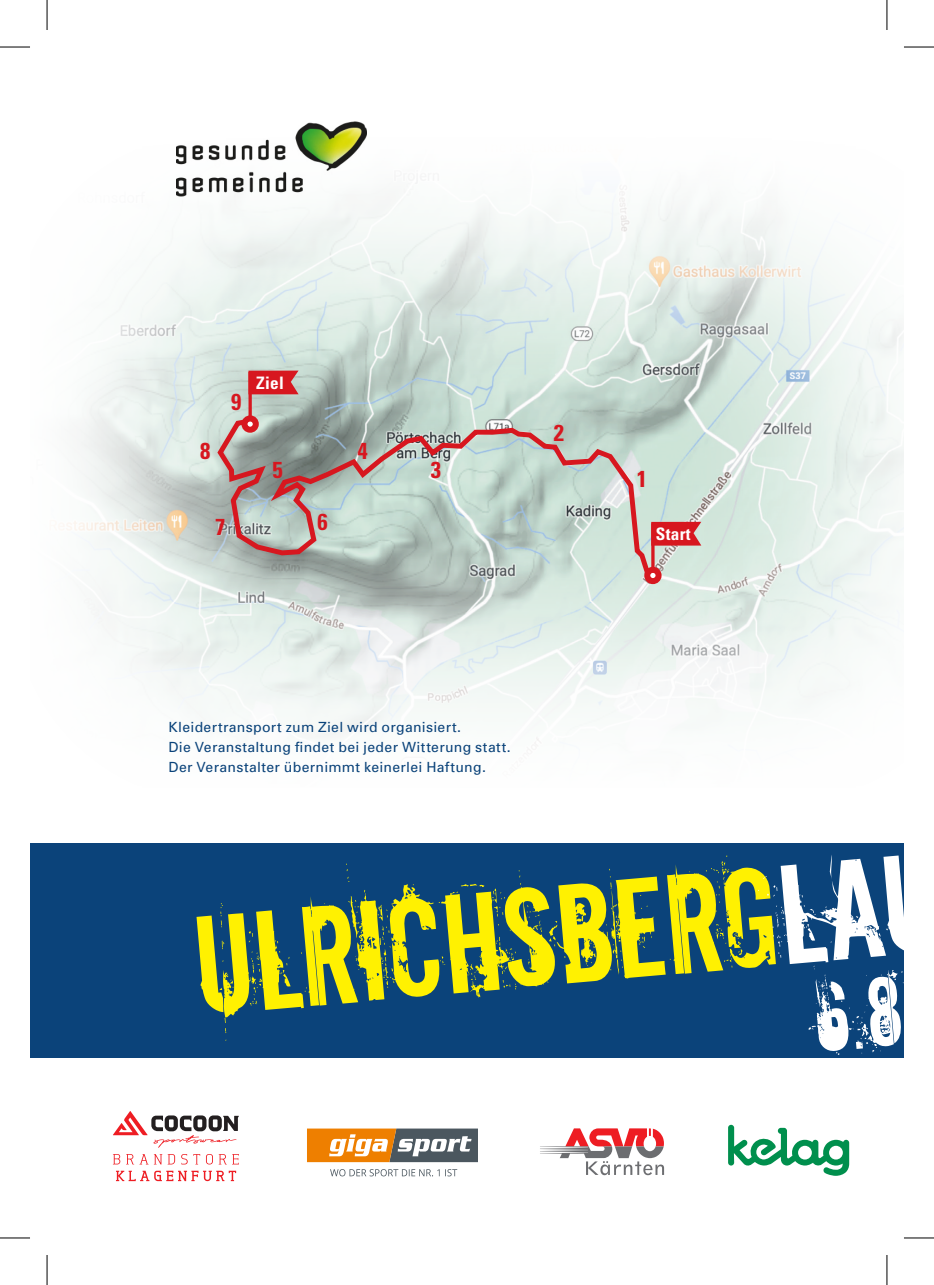
<style>
.page{position:relative;width:934px;height:1285px;background:#fff}
.page>*{position:absolute;margin:0;border:0;box-sizing:border-box;transform-origin:0 0}
.t1{font:134px "Downcome";color:#fff101}
.t2{font:94px "Downcome";color:#fff}
.t3{font:700 condensed 23px "Univers";color:#d7171f}
.t4{font:700 condensed 17.2px "Univers";letter-spacing:.015em;color:#fff}
.t5{font:14px/20px "Univers";letter-spacing:.025em;color:#0b437a}
.s1{color:#fff}
</style>
<div class="page">
<div style="left:30px;top:843px;width:873px;height:214px;background:#0b437a"></div>
<svg style="left:540px;top:1128px;width:123px;height:47px"></svg>
<svg style="left:728px;top:1124px;width:120px;height:51px"></svg>
<div style="left:797px;top:1145px;width:14px;height:14px;background:#fff;border-radius:50%"></div>
<div style="left:828px;top:1145px;width:14px;height:14px;background:#fff;border-radius:50%"></div>
<svg style="left:307px;top:1128px;width:171px;height:34px"></svg>
<svg style="left:330px;top:1169px;width:127px;height:7px"></svg>
<svg style="left:63px;top:178px;width:840px;height:573px"></svg>
<svg style="left:214px;top:416px;width:445px;height:168px"></svg>
<svg style="left:248px;top:370px;width:50px;height:24px"></svg>
<div style="left:244px;top:418px;width:12px;height:12px;background:#fff;border-radius:50%"></div>
<div style="left:241px;top:415px;width:18px;height:18px;border:6px solid #d7171f;border-radius:50%"></div>
<svg style="left:248px;top:372px;width:4px;height:49px"></svg>
<svg style="left:651px;top:522px;width:50px;height:23px"></svg>
<div style="left:647px;top:569px;width:11px;height:12px;background:#fff;border-radius:50%"></div>
<div style="left:644px;top:567px;width:17px;height:17px;border:6px solid #d7171f;border-radius:50%"></div>
<hr style="left:651px;top:523px;width:3px;height:49px;background:#d7171f">
<div style="left:168px;top:118px;width:203px;height:80px;background:#fff"></div>
<img style="left:177px;top:121px;width:189px;height:75px">
<svg style="left:113px;top:1111px;width:126px;height:36px"></svg>
<svg style="left:113px;top:1154px;width:7px;height:10px"></svg>
<svg style="left:126px;top:1154px;width:22px;height:10px"></svg>
<svg style="left:154px;top:1154px;width:8px;height:10px"></svg>
<svg style="left:168px;top:1154px;width:7px;height:10px"></svg>
<svg style="left:181px;top:1154px;width:19px;height:10px"></svg>
<svg style="left:206px;top:1154px;width:7px;height:10px"></svg>
<svg style="left:219px;top:1154px;width:20px;height:10px"></svg>
<svg style="left:116px;top:1170px;width:120px;height:11px"></svg>
<hr style="left:0;top:47px;width:30px;height:1px;background:#000">
<hr style="left:903px;top:47px;width:30px;height:1px;background:#000">
<hr style="left:0;top:1237px;width:30px;height:1px;background:#000">
<hr style="left:903px;top:1237px;width:30px;height:1px;background:#000">
<hr style="left:47px;top:0;width:1px;height:30px;background:#000">
<hr style="left:47px;top:1255px;width:1px;height:30px;background:#000">
<hr style="left:886px;top:0;width:1px;height:30px;background:#000">
<hr style="left:886px;top:1255px;width:1px;height:30px;background:#000">
<h3 class="t3" style="left:200px;top:437px;width:12px">8</h3>
<h3 class="t3" style="left:231px;top:388px;width:12px">9</h3>
<p class="t4" style="left:256px;top:372px;width:29px">Ziel</p>
<h3 class="t3" style="left:272px;top:455px;width:12px">5</h3>
<h3 class="t3" style="left:215px;top:512px;width:12px">7</h3>
<h3 class="t3" style="left:317px;top:508px;width:12px">6</h3>
<h3 class="t3" style="left:357px;top:437px;width:12px">4</h3>
<h3 class="t3" style="left:430px;top:455px;width:12px">3</h3>
<h3 class="t3" style="left:553px;top:419px;width:12px">2</h3>
<p class="t5" style="left:168px;top:717px;width:343px">Kleidertransport zum Ziel wird organisiert.<br>Die Veranstaltung findet bei jeder Witterung statt.<br>Der Veranstalter übernimmt keinerlei Haftung.</p>
<h3 class="t3" style="left:636px;top:464px;width:12px">1</h3>
<p class="t4" style="left:655px;top:523px;width:36px">Start</p>
<h1 class="t1" style="left:186px;top:876px;width:751px;rotate:-5deg">ULRICHSBERG<span class="s1">LAU</span></h1>
<h2 class="t2" style="left:808px;top:954px;width:107px;rotate:-5deg">6.8.</h2>
</div>
